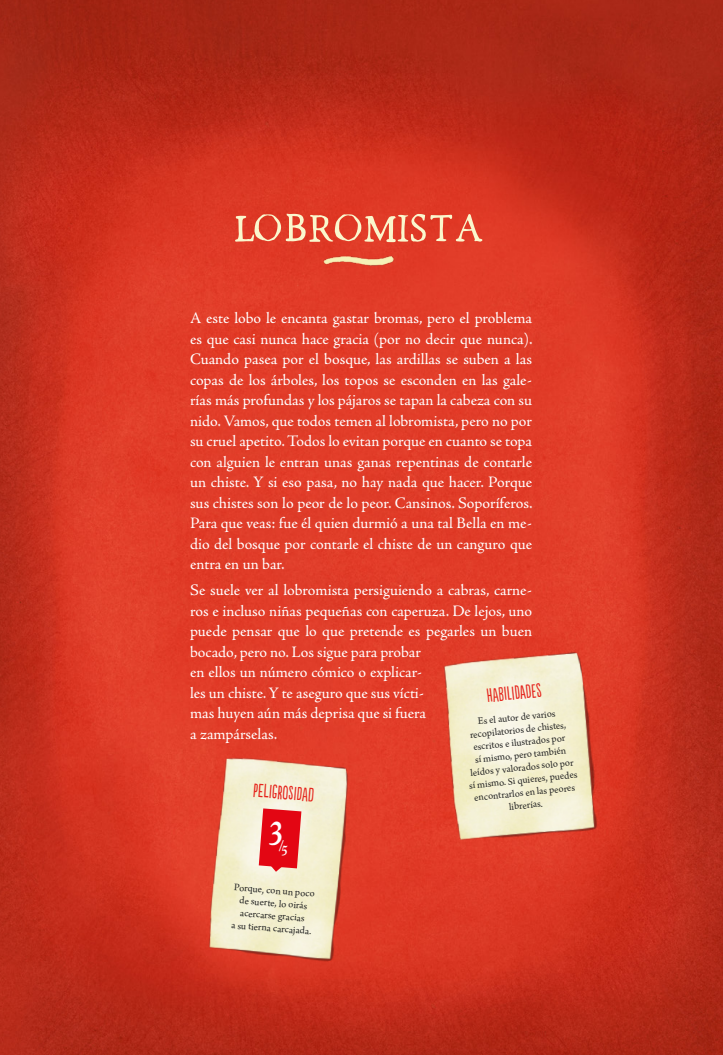
<style>
.page{position:relative;width:723px;height:1055px;background:#fff}
.page>*{position:absolute;margin:0;border:0;box-sizing:border-box;transform-origin:0 0}
.TXT_Tit_LOBO{font:52px "Spring Market ALP";color:#faf7cd}
.TXT_Cab_Peligro{font:18px "Populaire";color:#e5231b}
.TXT_Experiencia_CAB{font:18px "Populaire";color:#e5231b}
.TXT_principal_Blanco{font:16px/20.5px "Adobe Jenson Pro";color:#fff;text-align:justify}
.TXT_peligro_expe{font:10.5px/12.6px "Arno Pro";color:#282827;text-align:center}
</style>
<div class="page">
<img style="left:0;top:0;width:723px;height:1054px">
<img style="left:193px;top:745px;width:168px;height:224px">
<img style="left:428px;top:636px;width:183px;height:219px">
<div style="left:213px;top:252px;width:310px;height:40px;background:#e13b28"></div>
<svg style="left:259px;top:808px;width:42px;height:63px;background:#e62c34"></svg>
<p class="TXT_Tit_LOBO" style="left:232px;top:202px;width:253px">LOBROMISTA</p>
<p class="TXT_principal_Blanco" style="left:190px;top:308px;width:344px">A este lobo le encanta gastar bromas, pero el problema es que casi nunca hace gracia (por no decir que nunca).<br>Cuando pasea por el bosque, las ardillas se suben a las copas de los árboles, los topos se esconden en las gale&shy;rías más profundas y los pájaros se tapan la cabeza con su nido. Vamos, que todos temen al lobromista, pero no por su cruel apetito. Todos lo evitan porque en cuanto se topa con alguien le entran unas ganas repentinas de contarle un chiste. Y si eso pasa, no hay nada que hacer. Porque sus chistes son lo peor de lo peor. Cansinos. Soporíferos.<br>Para que veas: fue él quien durmió a una tal Bella en me&shy;dio del bosque por contarle el chiste de un canguro que entra en un bar.</p>
<p class="TXT_principal_Blanco" style="left:190px;top:580px;width:344px;text-align:left">Se suele ver al lobromista persiguiendo a cabras, carne&shy;ros e incluso niñas pequeñas con caperuza. De lejos, uno puede pensar que lo que pretende es pegarles un buen bocado, pero no. Los sigue para probar<br>en ellos un número cómico o explicar-<br>les un chiste. Y te aseguro que sus vícti-<br>mas huyen aún más deprisa que si fuera<br>a zampárselas.</p>
<p class="TXT_Experiencia_CAB" style="left:486px;top:686px;width:56px;rotate:-6deg">HABILIDADES</p>
<p class="TXT_peligro_expe" style="left:462px;top:717px;width:110px;rotate:-6deg">Es el autor de varios recopilatorios de chistes, escritos e ilustrados por<br>sí mismo, pero también leídos y valorados solo por sí mismo. Si quieres, puedes encontrarlos en las peores librerías.</p>
<p class="TXT_Cab_Peligro" style="left:254px;top:780px;width:62px;rotate:5deg">PELIGROSIDAD</p>
<p class="TXT_peligro_expe" style="left:234px;top:881px;width:83px;rotate:4deg">Porque, con un poco de suerte, lo oirás acercarse gracias<br>a su tierna carcajada.</p>
</div>
